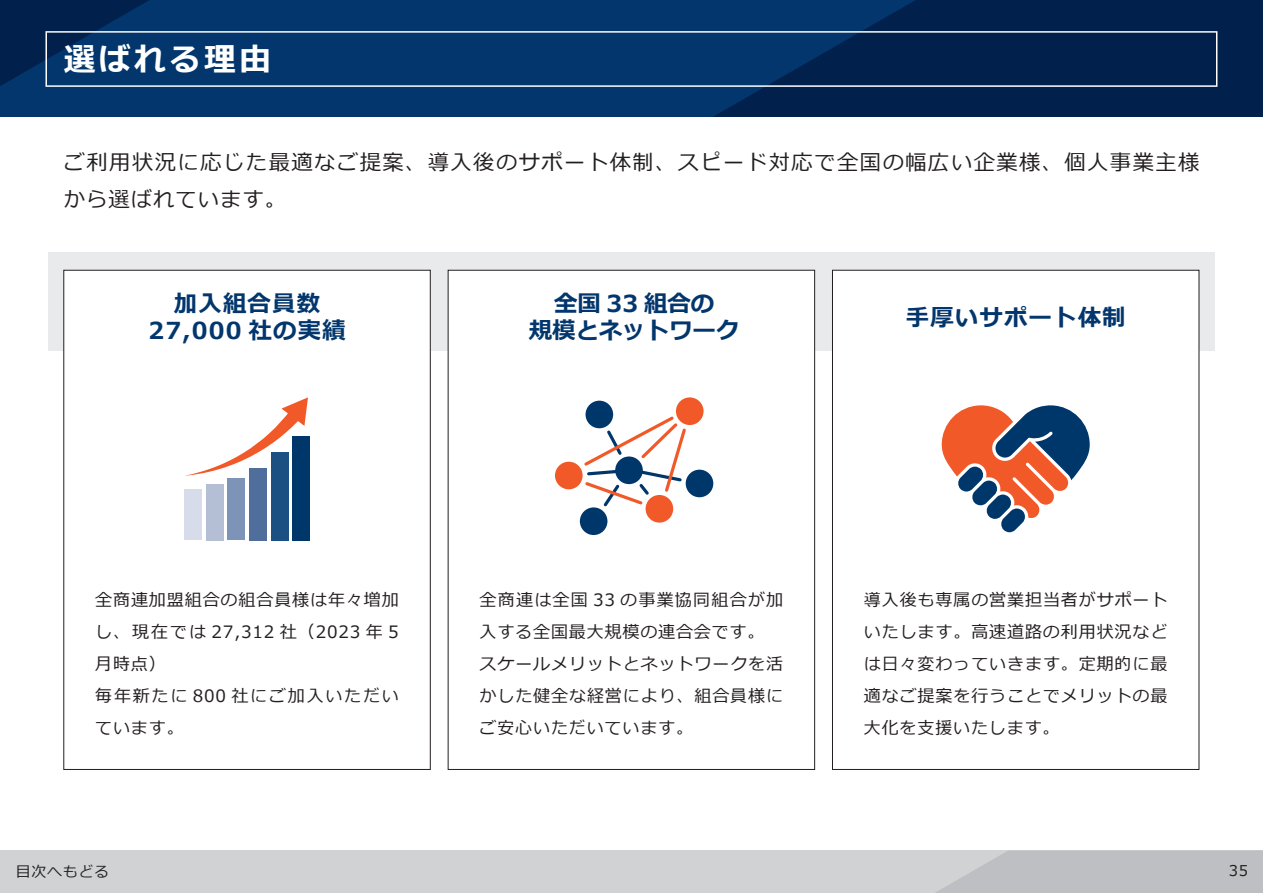
<style>
.page{position:relative;width:1263px;height:893px;background:#fff}
.page>*{position:absolute;margin:0;border:0;box-sizing:border-box;transform-origin:0 0}
.t1{font:700 31.95px "Meiryo";letter-spacing:.1em;color:#fff}
.t2{font:700 23.4px/27.6px "Meiryo";letter-spacing:.05em;color:#02366c}
.t3{font:700 23.4px/27.6px "Meiryo";color:#02366c;text-align:center}
.t4{font:21.3px/37.2px "Meiryo";letter-spacing:.07em;color:#231f20}
.t5{font:16.95px/32px "Meiryo";letter-spacing:.055em;color:#231f20}
.t6{font:14.85px "Meiryo";letter-spacing:.05em;color:#231f20}
</style>
<div class="page">
<div style="left:0;top:0;width:1263px;height:117px;background:#02366c"></div>
<svg style="left:713px;top:0;width:550px;height:117px;fill:#01204c"></svg>
<svg style="left:0;top:0;width:149px;height:86px"></svg>
<div style="left:45px;top:31px;width:1172px;height:56px;border:1px solid #fff"></div>
<div style="left:0;top:850px;width:1263px;height:43px;background:#d1d2d4"></div>
<svg style="left:935px;top:851px;width:328px;height:42px;background:#c0c1c3"></svg>
<div style="left:48px;top:252px;width:1167px;height:99px;background:#e9eaeb"></div>
<div style="left:64px;top:270px;width:366px;height:499px;background:#fff"></div>
<div style="left:448px;top:270px;width:367px;height:499px;background:#fff"></div>
<div style="left:832px;top:270px;width:367px;height:499px;background:#fff"></div>
<div style="left:184px;top:489px;width:18px;height:51px;background:#d7dcea"></div>
<div style="left:205px;top:484px;width:18px;height:56px;background:#b4bfd6"></div>
<div style="left:227px;top:479px;width:18px;height:61px;background:#7d93b8"></div>
<div style="left:249px;top:468px;width:18px;height:72px;background:#4f6e9b"></div>
<div style="left:271px;top:452px;width:18px;height:88px;background:#1a5082"></div>
<div style="left:292px;top:436px;width:18px;height:104px;background:#00376b"></div>
<svg style="left:185px;top:397px;width:123px;height:79px"></svg>
<svg style="left:942px;top:405px;width:148px;height:127px"></svg>
<div style="left:676px;top:397px;width:27px;height:28px;background:#f15929;border-radius:50%"></div>
<div style="left:585px;top:401px;width:28px;height:27px;background:#00376b;border-radius:50%"></div>
<div style="left:580px;top:507px;width:27px;height:28px;background:#00376b;border-radius:50%"></div>
<div style="left:686px;top:470px;width:27px;height:27px;background:#00376b;border-radius:50%"></div>
<div style="left:555px;top:462px;width:28px;height:27px;background:#f15929;border-radius:50%"></div>
<div style="left:646px;top:495px;width:27px;height:28px;background:#f15929;border-radius:50%"></div>
<svg style="left:582px;top:414px;width:106px;height:95px"></svg>
<h1 class="t1" style="left:64px;top:36px;width:209px">選ばれる理由</h1>
<p class="t4" style="left:64px;top:144px;width:1137px">ご利用状況に応じた最適なご提案、導入後のサポート体制、スピード対応で全国の幅広い企業様、個人事業主様から選ばれています。</p>
<h2 class="t2" style="left:148px;top:291px;width:223px;text-indent:25px">加入組合員数<br>27,000 社の実績　</h2>
<h2 class="t3" style="left:529px;top:291px;width:212px">全国 33 組合の<br>規模とネットワーク</h2>
<h2 class="t2" style="left:906px;top:304px;width:221px">手厚いサポート体制</h2>
<p class="t5" style="left:95px;top:585px;width:305px">全商連加盟組合の組合員様は年々増加し、現在では 27,312 社（2023 年 5月時点）<br>毎年新たに 800 社にご加入いただいています。</p>
<p class="t5" style="left:480px;top:585px;width:305px">全商連は全国 33 の事業協同組合が加入する全国最大規模の連合会です。スケールメリットとネットワークを活かした健全な経営により、組合員様にご安心いただいています。</p>
<p class="t5" style="left:864px;top:585px;width:305px;text-align:justify">導入後も専属の営業担当者がサポートいたします。高速道路の利用状況などは日々変わっていきます。定期的に最適なご提案を行うことでメリットの最大化を支援いたします。</p>
<p class="t6" style="left:16px;top:861px;width:95px">目次へもどる</p>
<p class="t6" style="left:1229px;top:860px;width:21px">35</p>
</div>
